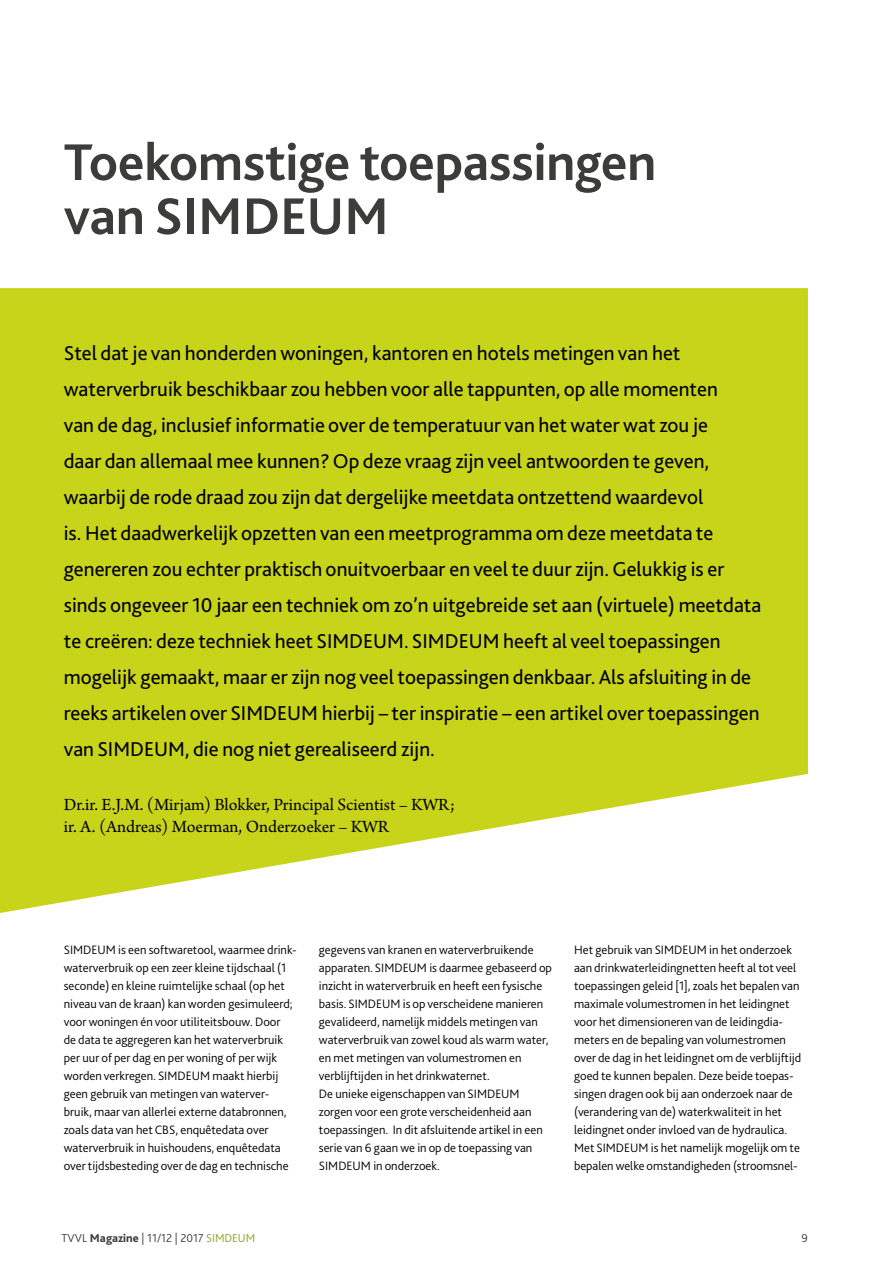
<style>
.page{position:relative;width:893px;height:1263px;background:#fff}
.page>*{position:absolute;margin:0;border:0;box-sizing:border-box;transform-origin:0 0}
.t1{font:700 54px/54px "Bliss 2";letter-spacing:-.005em;color:#3c3c3b}
.t2{font:21px/36px "Bliss 2";color:#000}
.t3{font:18px/21.6px "Arno Pro";color:#000}
.t4{font:300 12.75px/18px "Bliss 2";color:#000}
.t5{font:300 12px "Bliss 2";color:#3c3c3b}
.s1{font-weight:800}
.s2{color:#919c27}
</style>
<div class="page">
<svg style="left:0;top:288px;width:808px;height:625px;background:#ced832"></svg>
<h1 class="t1" style="left:64px;top:134px;width:594px">Toekomstige toepassingen van SIMDEUM</h1>
<p class="t2" style="left:64px;top:335px;width:699px">Stel dat je van honderden woningen, kantoren en hotels metingen van het waterverbruik beschikbaar zou hebben voor alle tappunten, op alle momenten<br>van de dag, inclusief informatie over de temperatuur van het water wat zou je<br>daar dan allemaal mee kunnen? Op deze vraag zijn veel antwoorden te geven, waarbij de rode draad zou zijn dat dergelijke meetdata ontzettend waardevol<br>is. Het daadwerkelijk opzetten van een meetprogramma om deze meetdata te genereren zou echter praktisch onuitvoerbaar en veel te duur zijn. Gelukkig is er sinds ongeveer 10 jaar een techniek om zo’n uitgebreide set aan (virtuele) meetdata te creëren: deze techniek heet SIMDEUM. SIMDEUM heeft al veel toepassingen mogelijk gemaakt, maar er zijn nog veel toepassingen denkbaar. Als afsluiting in de reeks artikelen over SIMDEUM hierbij – ter inspiratie – een artikel over toepassingen van SIMDEUM, die nog niet gerealiseerd zijn.</p>
<h3 class="t3" style="left:64px;top:795px;width:393px">Dr.ir. E.J.M. (Mirjam) Blokker, Principal Scientist – KWR; ir. A. (Andreas) Moerman, Onderzoeker – KWR</h3>
<p class="t4" style="left:64px;top:940px;width:234px">SIMDEUM is een softwaretool, waarmee drink&shy;waterverbruik op een zeer kleine tijdschaal (1 seconde) en kleine ruimtelijke schaal (op het niveau van de kraan) kan worden gesimuleerd; voor woningen én voor utiliteitsbouw. Door<br>de data te aggregeren kan het waterverbruik per uur of per dag en per woning of per wijk worden verkregen. SIMDEUM maakt hierbij geen gebruik van metingen van waterver&shy;bruik, maar van allerlei externe databronnen, zoals data van het CBS, enquêtedata over waterverbruik in huishoudens, enquêtedata over tijdsbesteding over de dag en technische</p>
<p class="t4" style="left:319px;top:940px;width:235px">gegevens van kranen en waterverbruikende apparaten. SIMDEUM is daarmee gebaseerd op inzicht in waterverbruik en heeft een fysische basis. SIMDEUM is op verscheidene manieren gevalideerd, namelijk middels metingen van waterverbruik van zowel koud als warm water, en met metingen van volumestromen en verblijftijden in het drinkwaternet.<br>De unieke eigenschappen van SIMDEUM zorgen voor een grote verscheidenheid aan toepassingen. In dit afsluitende artikel in een serie van 6 gaan we in op de toepassing van SIMDEUM in onderzoek.</p>
<p class="t4" style="left:574px;top:940px;width:229px">Het gebruik van SIMDEUM in het onderzoek aan drinkwaterleidingnetten heeft al tot veel toepassingen geleid [1], zoals het bepalen van maximale volumestromen in het leidingnet voor het dimensioneren van de leidingdia&shy;meters en de bepaling van volumestromen over de dag in het leidingnet om de verblijftijd goed te kunnen bepalen. Deze beide toepas&shy;singen dragen ook bij aan onderzoek naar de (verandering van de) waterkwaliteit in het leidingnet onder invloed van de hydraulica.<br>Met SIMDEUM is het namelijk mogelijk om te bepalen welke omstandigheden (stroomsnel-</p>
<p class="t5" style="left:62px;top:1231px;width:195px">TVVL <span class="s1">Magazine</span> | 11/12 | 2017 <span class="s2">SIMDEUM</span></p>
<p class="t5" style="left:802px;top:1231px;width:8px">9</p>
</div>
